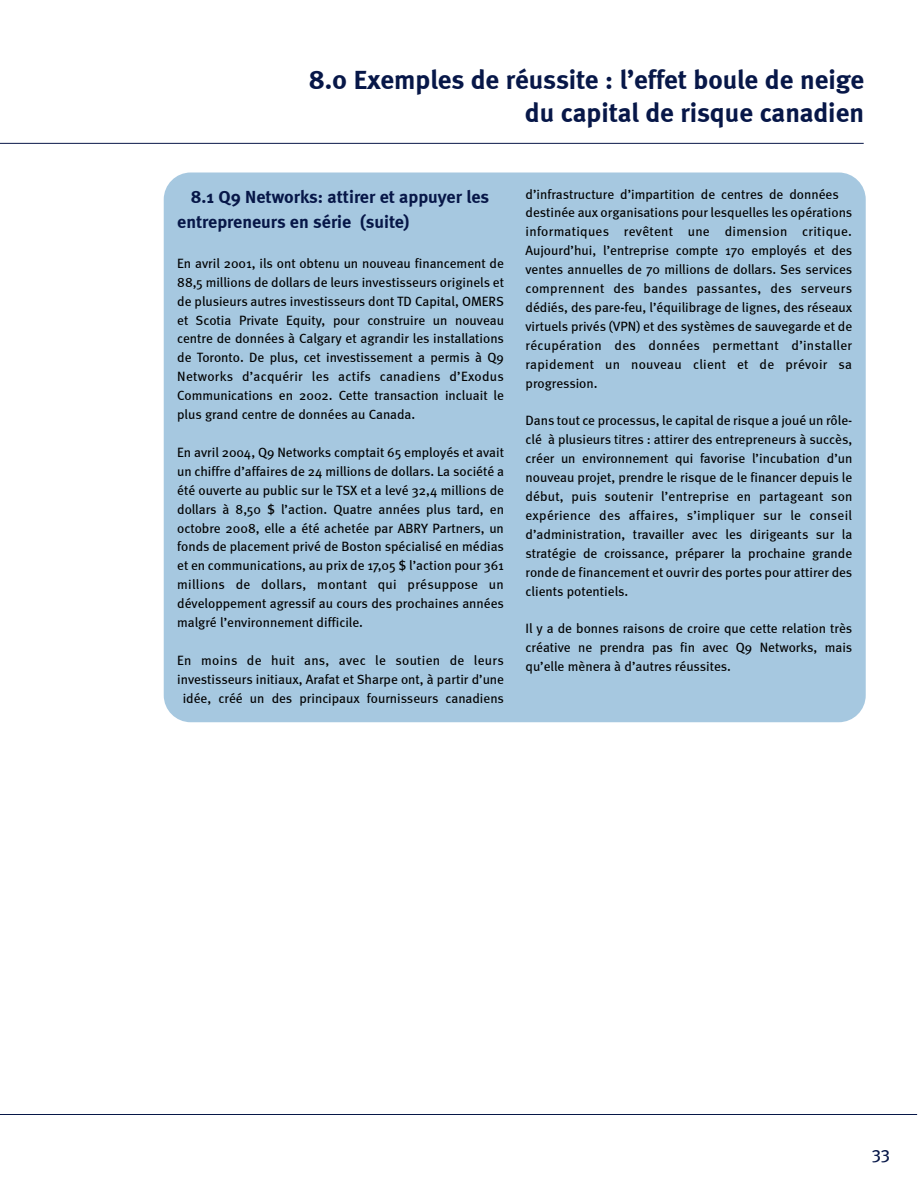
<style>
.page{position:relative;width:918px;height:1188px;background:#fff}
.page>*{position:absolute;margin:0;border:0;box-sizing:border-box;transform-origin:0 0}
.t1{font:700 27px/33px "Meta";color:#071748;text-align:right}
.t2{font:700 18px/25.2px "Meta";color:#071748}
.t3{font:18px "Meta";color:#071748}
.t4{font:13.5px/18.9px "Meta";color:#000;text-align:justify}
</style>
<div class="page">
<hr style="left:0;top:1114px;width:917px;height:1px;background:#071748">
<hr style="left:0;top:143px;width:864px;height:1px;background:#071748">
<div style="left:164px;top:172px;width:702px;height:550px;background:#a6c8e0;border-radius:27px"></div>
<h1 class="t1" style="left:309px;top:63px;width:557px">8.0 Exemples de réussite : l’effet boule de neige du capital de risque canadien</h1>
<h2 class="t2" style="left:177px;top:184px;width:313px;text-indent:14px">8.1 Q9 Networks: attirer et appuyer les entrepreneurs en série (suite)</h2>
<p class="t4" style="left:177px;top:254px;width:328px">En avril 2001, ils ont obtenu un nouveau financement de 88,5 millions de dollars de leurs investisseurs originels et de plusieurs autres investisseurs dont TD Capital, OMERS et Scotia Private Equity, pour construire un nouveau centre de données à Calgary et agrandir les installations de Toronto. De plus, cet investissement a permis à Q9<br>Networks d’acquérir les actifs canadiens d’Exodus Communications en 2002. Cette transaction incluait le plus grand centre de données au Canada.</p>
<p class="t4" style="left:177px;top:443px;width:328px">En avril 2004, Q9 Networks comptait 65 employés et avait un chiffre d’affaires de 24 millions de dollars. La société a été ouverte au public sur le TSX et a levé 32,4 millions de dollars à 8,50 $ l’action. Quatre années plus tard, en octobre 2008, elle a été achetée par ABRY Partners, un fonds de placement privé de Boston spécialisé en médias et en communications, au prix de 17,05 $ l’action pour 361 millions de dollars, montant qui présuppose un développement agressif au cours des prochaines années malgré l’environnement difficile.</p>
<p class="t4" style="left:177px;top:651px;width:328px;text-align:center">En moins de huit ans, avec le soutien de leurs investisseurs initiaux, Arafat et Sharpe ont, à partir d’une idée, créé un des principaux fournisseurs canadiens</p>
<p class="t4" style="left:526px;top:184px;width:328px;text-align:left">d’infrastructure d’impartition de centres de données destinée aux organisations pour lesquelles les opérations informatiques revêtent une dimension critique.<br>Aujourd’hui, l’entreprise compte 170 employés et des ventes annuelles de 70 millions de dollars. Ses services comprennent des bandes passantes, des serveurs dédiés, des pare-feu, l’équilibrage de lignes, des réseaux virtuels privés (VPN) et des systèmes de sauvegarde et de récupération des données permettant d’installer rapidement un nouveau client et de prévoir sa progression.</p>
<p class="t4" style="left:526px;top:411px;width:328px">Dans tout ce processus, le capital de risque a joué un rôle&shy;clé à plusieurs titres : attirer des entrepreneurs à succès, créer un environnement qui favorise l’incubation d’un nouveau projet, prendre le risque de le financer depuis le début, puis soutenir l’entreprise en partageant son expérience des affaires, s’impliquer sur le conseil d’administration, travailler avec les dirigeants sur la stratégie de croissance, préparer la prochaine grande ronde de financement et ouvrir des portes pour attirer des clients potentiels.</p>
<p class="t4" style="left:526px;top:619px;width:328px">Il y a de bonnes raisons de croire que cette relation très créative ne prendra pas fin avec Q9 Networks, mais qu’elle mènera à d’autres réussites.</p>
<h2 class="t3" style="left:872px;top:1142px;width:20px">33</h2>
</div>
